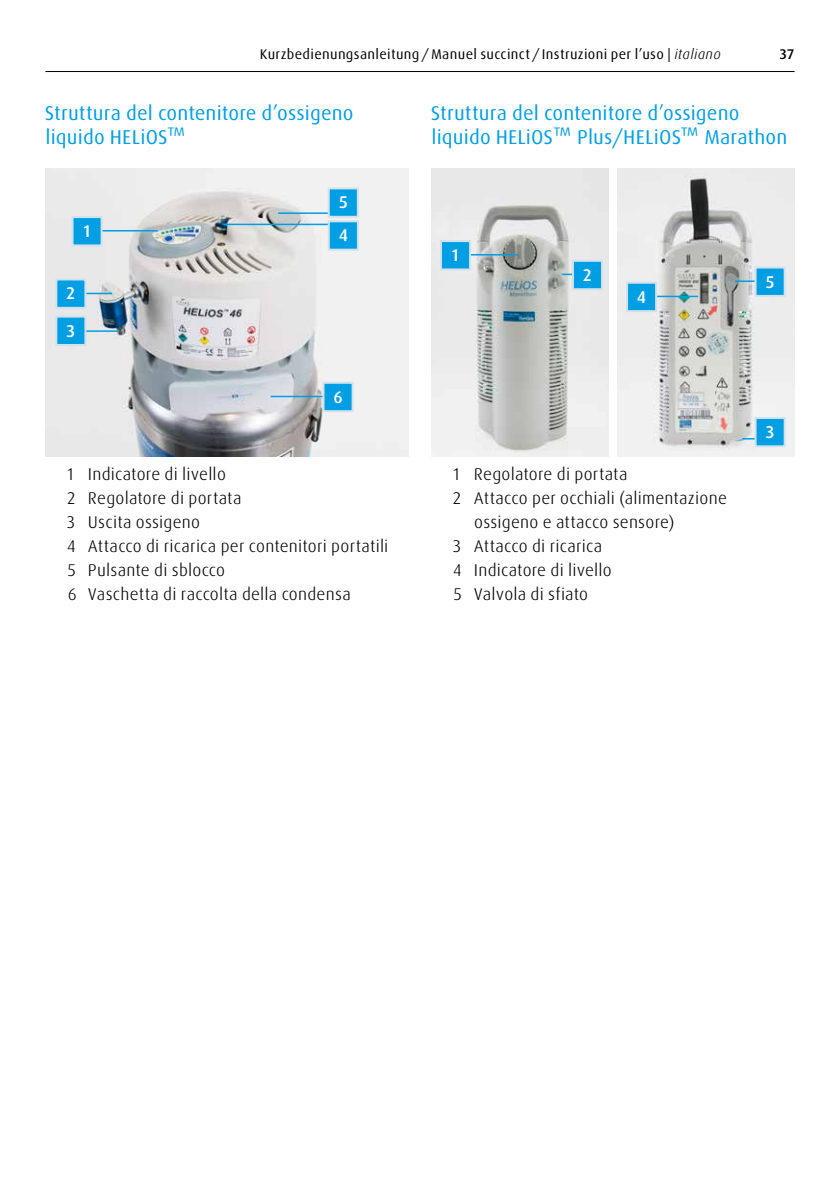
<style>
.page{position:relative;width:840px;height:1191px;background:#fff}
.page>*{position:absolute;margin:0;border:0;box-sizing:border-box;transform-origin:0 0}
.t1{font:20px/24px "Linde Dax Global";letter-spacing:.005em;color:#009ee3}
.t2{font:300 17px/24px "Linde Dax Global";letter-spacing:.01em;color:#000}
.t3{font:500 17px "Linde Dax Global";color:#fff}
.t4{font:14px "Linde Dax Global";letter-spacing:.02em;color:#000}
.t5{font:500 14px "Linde Dax Global";color:#000}
.s1{font-weight:300;font-style:italic}
</style>
<div class="page">
<hr style="left:45px;top:71px;width:749px;height:1px;background:#000">
<img style="left:45px;top:168px;width:363px;height:288px">
<img style="left:617px;top:168px;width:177px;height:288px">
<img style="left:431px;top:168px;width:177px;height:288px">
<hr style="left:98px;top:230px;width:60px;height:1px;background:#009ee3">
<hr style="left:81px;top:293px;width:31px;height:1px;background:#009ee3">
<div style="left:72px;top:217px;width:30px;height:28px;background:#009ee3"></div>
<div style="left:71px;top:216px;width:32px;height:30px;border:2px solid #d1e2ed"></div>
<div style="left:56px;top:279px;width:29px;height:29px;background:#009ee3"></div>
<div style="left:55px;top:278px;width:31px;height:31px;border:2px solid #d1e2ed"></div>
<hr style="left:278px;top:212px;width:59px;height:2px;background:#009ee3">
<div style="left:328px;top:188px;width:29px;height:29px;background:#009ee3"></div>
<div style="left:327px;top:187px;width:31px;height:31px;border:2px solid #d1e2ed"></div>
<hr style="left:81px;top:330px;width:37px;height:2px;background:#009ee3">
<hr style="left:270px;top:396px;width:60px;height:1px;background:#009ee3">
<div style="left:56px;top:316px;width:29px;height:29px;background:#009ee3"></div>
<div style="left:55px;top:315px;width:31px;height:31px;border:2px solid #d1e2ed"></div>
<div style="left:323px;top:383px;width:29px;height:28px;background:#009ee3"></div>
<div style="left:322px;top:382px;width:31px;height:30px;border:2px solid #d1e2ed"></div>
<hr style="left:223px;top:224px;width:109px;height:1px;background:#009ee3">
<div style="left:328px;top:221px;width:30px;height:29px;background:#009ee3"></div>
<div style="left:327px;top:220px;width:32px;height:31px;border:2px solid #d1e2ed"></div>
<hr style="left:458px;top:254px;width:59px;height:1px;background:#009ee3">
<div style="left:440px;top:241px;width:30px;height:28px;background:#009ee3"></div>
<div style="left:439px;top:240px;width:32px;height:30px;border:2px solid #d1e2ed"></div>
<hr style="left:654px;top:296px;width:43px;height:1px;background:#009ee3">
<hr style="left:734px;top:280px;width:38px;height:2px;background:#009ee3">
<div style="left:572px;top:261px;width:29px;height:28px;background:#009ee3"></div>
<div style="left:571px;top:260px;width:31px;height:30px;border:2px solid #d1e2ed"></div>
<div style="left:626px;top:283px;width:29px;height:28px;background:#009ee3"></div>
<div style="left:625px;top:282px;width:31px;height:30px;border:2px solid #d1e2ed"></div>
<div style="left:755px;top:267px;width:29px;height:29px;background:#009ee3"></div>
<div style="left:754px;top:266px;width:31px;height:31px;border:2px solid #d1e2ed"></div>
<svg style="left:742px;top:438px;width:12px;height:1px"></svg>
<div style="left:755px;top:418px;width:29px;height:28px;background:#009ee3"></div>
<div style="left:754px;top:417px;width:31px;height:30px;border:2px solid #d1e2ed"></div>
<p class="t4" style="left:260px;top:46px;width:462px">Kurzbedienungsanleitung/Manuel succinct/Instruzioni per l’uso | <span class="s1">italiano</span></p>
<p class="t5" style="left:779px;top:46px;width:17px">37</p>
<p class="t1" style="left:45px;top:101px;width:310px">Struttura del contenitore d’ossigeno liquido HELiOS™</p>
<p class="t3" style="left:82px;top:221px;width:11px">1</p>
<p class="t3" style="left:66px;top:284px;width:11px">2</p>
<p class="t3" style="left:66px;top:321px;width:11px">3</p>
<p class="t3" style="left:338px;top:193px;width:11px">5</p>
<p class="t3" style="left:338px;top:225px;width:11px">4</p>
<p class="t3" style="left:333px;top:387px;width:11px">6</p>
<p class="t2" style="left:66px;top:462px;width:324px">1 Indicatore di livello<br>2 Regolatore di portata<br>3 Uscita ossigeno<br>4 Attacco di ricarica per contenitori portatili<br>5 Pulsante di sblocco<br>6 Vaschetta di raccolta della condensa</p>
<p class="t1" style="left:430px;top:101px;width:358px">Struttura del contenitore d’ossigeno liquido HELiOS™ Plus/HELiOS™ Marathon</p>
<p class="t3" style="left:450px;top:245px;width:11px">1</p>
<p class="t3" style="left:582px;top:265px;width:11px">2</p>
<p class="t3" style="left:636px;top:287px;width:11px">4</p>
<p class="t3" style="left:765px;top:272px;width:11px">5</p>
<p class="t2" style="left:452px;top:462px;width:177px">1 Regolatore di portata</p>
<p class="t2" style="left:452px;top:486px;width:276px">2 Attacco per occhiali (alimentazione</p>
<p class="t2" style="left:474px;top:510px;width:202px">ossigeno e attacco sensore)</p>
<p class="t2" style="left:452px;top:534px;width:151px">3 Attacco di ricarica</p>
<p class="t2" style="left:452px;top:558px;width:160px">4 Indicatore di livello</p>
<p class="t2" style="left:453px;top:582px;width:136px">5 Valvola di sfiato</p>
<p class="t3" style="left:765px;top:422px;width:11px">3</p>
</div>
